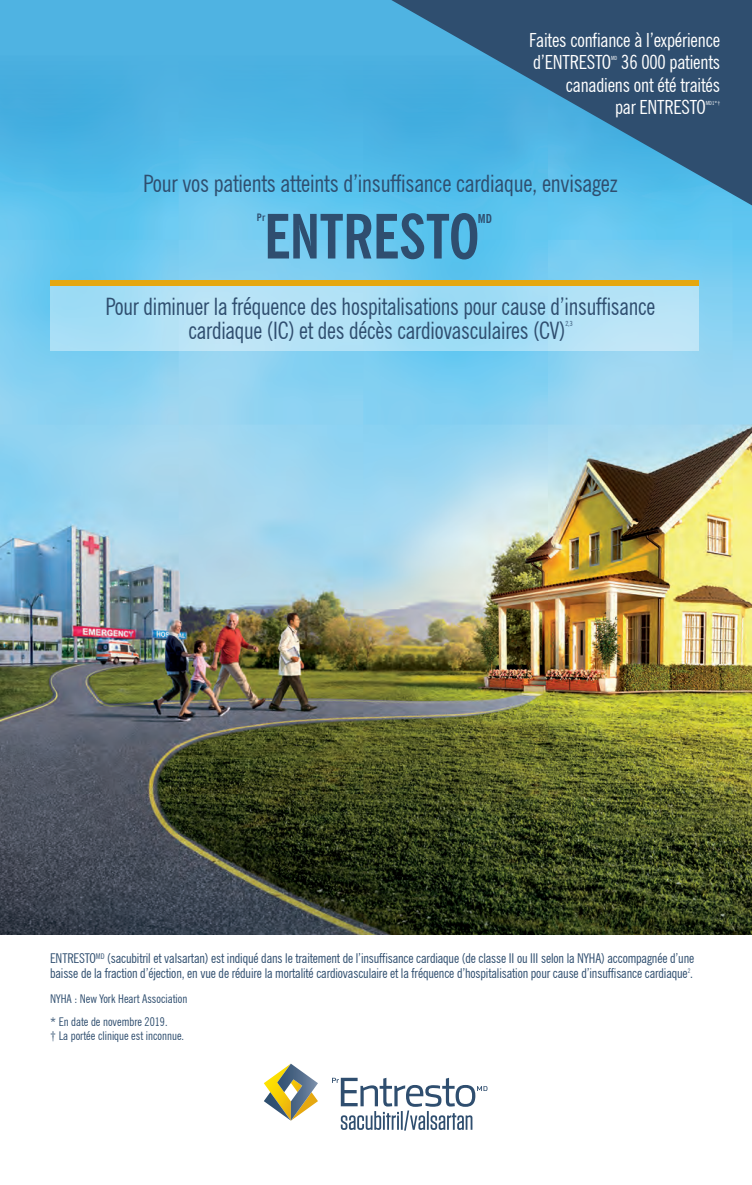
<style>
.page{position:relative;width:752px;height:1185px;background:#fff}
.page>*{position:absolute;margin:0;border:0;box-sizing:border-box;transform-origin:0 0}
.ISI_Bullets{font:700 condensed 61.05px "News Gothic BT";letter-spacing:-.01em;color:#2f4e6f}
.t1{font:condensed 24px/24px "News Gothic BT";letter-spacing:-.01em;color:#2f4e6f;text-align:center}
.t2{font:condensed 19.5px/22.5px "News Gothic BT";letter-spacing:-.01em;color:#fff}
.t3{font:condensed 13.5px/15px "News Gothic BT";letter-spacing:-.01em;color:#2f4e6f}
.ISI_Bullets-2{font:700 condensed 12.3px "News Gothic BT";color:#2f4e6f}
.t4{font:condensed 12px/13.5px "News Gothic BT";color:#2f4e6f}
.ISI_Bullets-3{font:700 condensed 10.2px "News Gothic BT";color:#2f4e6f}
.t5{font:condensed 7.05px "News Gothic BT";color:#2f4e6f}
.t6{font:condensed 5.7px "News Gothic BT";color:#fff}
</style>
<div class="page">
<div style="left:0;top:0;width:751px;height:934px;background:#4fb3e2"></div>
<img style="left:0;top:79px;width:751px;height:855px">
<svg style="left:50px;top:285px;width:648px;height:66px;fill:#b2e2f6"></svg>
<div style="left:50px;top:280px;width:648px;height:5px;background:#e5a710"></div>
<svg style="left:386px;top:0;width:365px;height:206px"></svg>
<svg style="left:264px;top:1063px;width:54px;height:57px"></svg>
<svg style="left:332px;top:1077px;width:155px;height:53px"></svg>
<p class="t2" style="left:529px;top:28px;width:192px">Faites confiance à l’expérience d’ENTRESTO</p>
<p class="t6" style="left:610px;top:54px;width:8px">MD</p>
<p class="t2" style="left:621px;top:51px;width:100px">36 000 patients</p>
<p class="t2" style="left:565px;top:73px;width:156px">canadiens ont été traités</p>
<p class="t2" style="left:614px;top:96px;width:92px">par ENTRESTO</p>
<p class="t6" style="left:705px;top:99px;width:16px">MD1*†</p>
<p class="t1" style="left:143px;top:171px;width:476px">Pour vos patients atteints d’insuffisance cardiaque, envisagez</p>
<p class="ISI_Bullets-3" style="left:257px;top:211px;width:10px">Pr</p>
<p class="ISI_Bullets" style="left:264px;top:199px;width:217px">ENTRESTO</p>
<p class="ISI_Bullets-2" style="left:477px;top:211px;width:16px">MD</p>
<p class="t1" style="left:105px;top:294px;width:551px">Pour diminuer la fréquence des hospitalisations pour cause d’insuffisance cardiaque (IC) et des décès cardiovasculaires (CV)</p>
<p class="t5" style="left:565px;top:319px;width:9px">2,3</p>
<p class="t3" style="left:50px;top:950px;width:645px">ENTRESTO<sup>MD</sup> (sacubitril et valsartan) est indiqué dans le traitement de l’insuffisance cardiaque (de classe II ou III selon la NYHA) accompagnée d’une baisse de la fraction d’éjection, en vue de réduire la mortalité cardiovasculaire et la fréquence d’hospitalisation pour cause d’insuffisance cardiaque<sup>2</sup>.</p>
<p class="t4" style="left:50px;top:991px;width:139px">NYHA : New York Heart Association</p>
<p class="t4" style="left:50px;top:1014px;width:135px">* En date de novembre 2019.<br>† La portée clinique est inconnue.</p>
</div>
